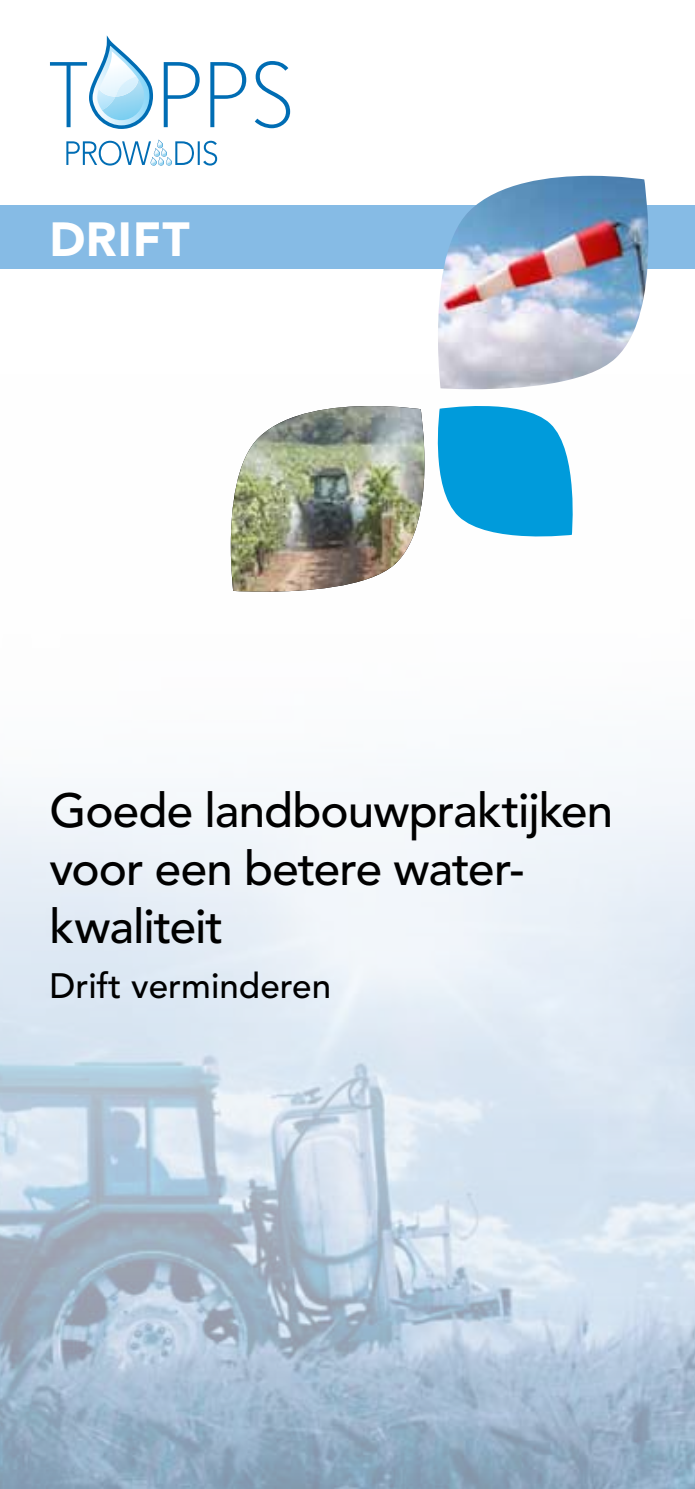
<style>
.page{position:relative;width:695px;height:1489px;background:#fff}
.page>*{position:absolute;margin:0;border:0;box-sizing:border-box;transform-origin:0 0}
.t1{font:500 47.5px/58px "Avenir LT Std";letter-spacing:-.02em;color:#000}
.t2{font:900 47.5px "Avenir LT Std";letter-spacing:.025em;color:#fff}
.t3{font:500 35px "Avenir LT Std";color:#000}
</style>
<div class="page">
<img style="left:0;top:389px;width:694px;height:1099px">
<div style="left:0;top:205px;width:694px;height:64px;background:#86bbe5"></div>
<img style="left:438px;top:176px;width:211px;height:213px">
<svg style="left:231px;top:396px;width:348px;height:195px"></svg>
<img style="left:231px;top:406px;width:196px;height:185px">
<svg style="left:164px;top:62px;width:36px;height:65px"></svg>
<svg style="left:210px;top:62px;width:36px;height:65px"></svg>
<svg style="left:255px;top:61px;width:35px;height:67px"></svg>
<svg style="left:50px;top:35px;width:103px;height:94px"></svg>
<svg style="left:66px;top:139px;width:151px;height:27px"></svg>
<p class="t2" style="left:50px;top:210px;width:141px">DRIFT</p>
<p class="t1" style="left:50px;top:782px;width:565px">Goede landbouwpraktijken voor een betere water&shy;kwaliteit</p>
<p class="t3" style="left:50px;top:965px;width:283px">Drift verminderen</p>
</div>
